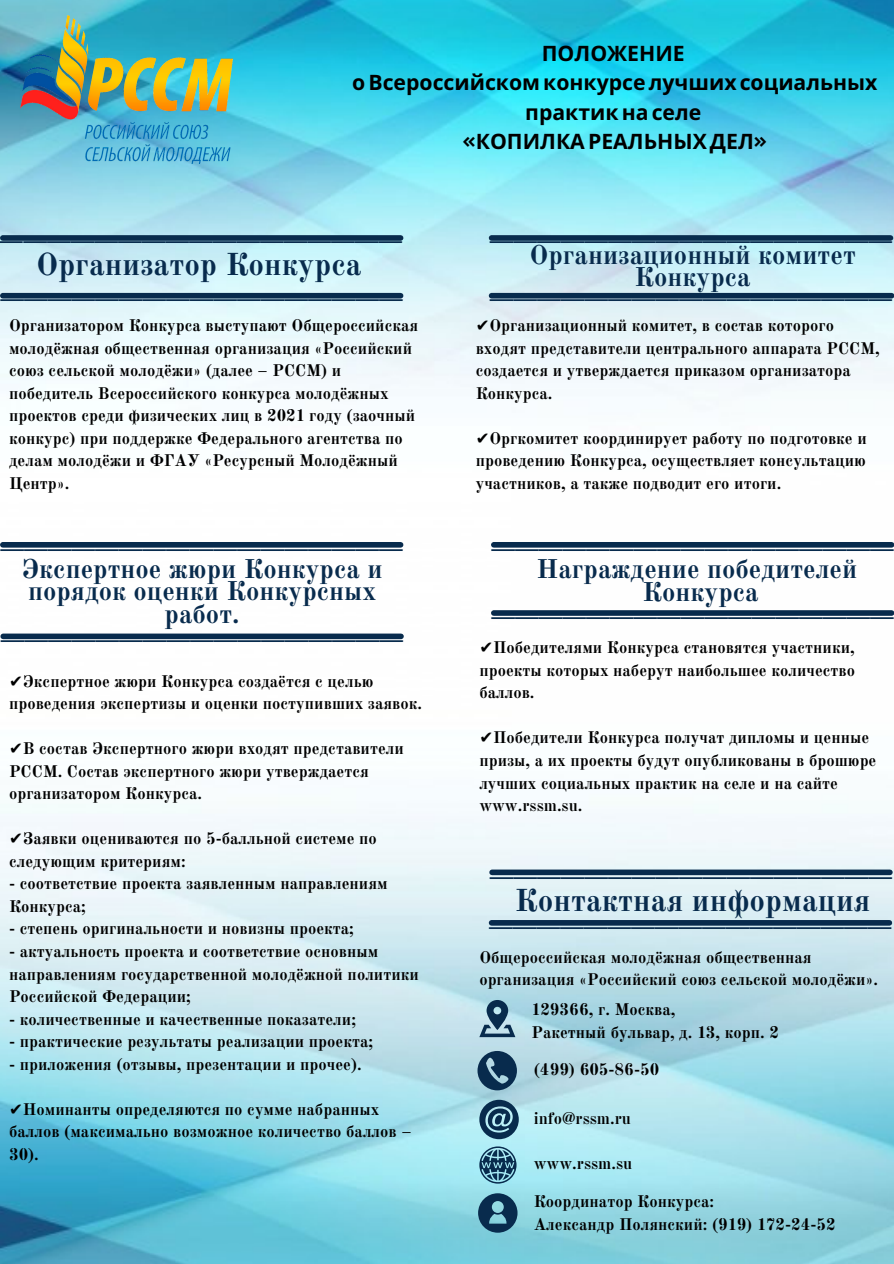
<style>
.page{position:relative;width:894px;height:1264px;background:#fff}
.page>*{position:absolute;margin:0;border:0;box-sizing:border-box;transform-origin:0 0}
.t1{font:47.25px "Abril Fatface";color:#082b4d}
.t2{font:700 31.05px "Km Standard TT";color:#082b4d}
.t3{font:700 26.55px/22.5px "Km Standard TT";color:#082b4d;text-align:center}
.t4{font:700 21.15px/29.2px "Noto Sans";color:#000;text-align:center}
.t5{font:700 16.5px/22.5px "Km Standard TT";color:#000}
.s1{font-family:"Staatliches";font-weight:400}
.s2{font-family:"DejaVu Sans";font-weight:400}
</style>
<div class="page">
<img style="left:0;top:0;width:893px;height:1263px">
<img style="left:20px;top:15px;width:212px;height:149px">
<div style="left:3px;top:235px;width:397px;height:6px;background:#082b4d"></div>
<div style="left:3px;top:293px;width:397px;height:5px;background:#082b4d"></div>
<div style="left:491px;top:235px;width:399px;height:6px;background:#082b4d"></div>
<div style="left:491px;top:293px;width:400px;height:5px;background:#082b4d"></div>
<div style="left:3px;top:542px;width:397px;height:5px;background:#082b4d"></div>
<div style="left:3px;top:633px;width:398px;height:6px;background:#082b4d"></div>
<div style="left:493px;top:542px;width:398px;height:5px;background:#082b4d"></div>
<div style="left:493px;top:610px;width:398px;height:6px;background:#082b4d"></div>
<div style="left:492px;top:869px;width:397px;height:6px;background:#082b4d"></div>
<div style="left:491px;top:920px;width:398px;height:5px;background:#082b4d"></div>
<svg style="left:479px;top:999px;width:36px;height:38px"></svg>
<svg style="left:477px;top:1050px;width:40px;height:40px;background:#426680"></svg>
<svg style="left:479px;top:1099px;width:39px;height:40px;background:#4b748c"></svg>
<svg style="left:479px;top:1146px;width:37px;height:37px"></svg>
<svg style="left:478px;top:1193px;width:39px;height:39px;background:#386983"></svg>
<p class="t4" style="left:541px;top:38px;width:144px">ПОЛОЖЕНИЕ</p>
<p class="t4" style="left:352px;top:68px;width:526px">оВсероссийском конкурселучших социальных практикнаселе</p>
<p class="t4" style="left:463px;top:126px;width:305px"><span class="s1">«</span>КОПИЛКАРЕАЛЬНЫХДЕЛ<span class="s1">»</span></p>
<p class="t1" style="left:0;top:188px;width:403px">_________________</p>
<p class="t2" style="left:36px;top:251px;width:327px">Организатор Конкурса</p>
<p class="t5" style="left:9px;top:315px;width:410px">Организатором Конкурса выступают Общероссийская молодёжная общественная организация «Российский союз сельской молодёжи» (далее – РССМ) и победитель Всероссийского конкурса молодёжных проектов среди физических лиц в 2021 году (заочный конкурс) при поддержке Федерального агентства по делам молодёжи и ФГАУ «Ресурсный Молодёжный Центр».</p>
<p class="t1" style="left:1px;top:246px;width:403px">_________________</p>
<p class="t1" style="left:489px;top:188px;width:403px">_________________</p>
<p class="t3" style="left:529px;top:247px;width:328px;line-height:21.5px">Организационный комитет<br>Конкурса</p>
<p class="t1" style="left:489px;top:246px;width:403px">_________________</p>
<p class="t5" style="left:475px;top:315px;width:405px"><span class="s2">✔</span>Организационный комитет, в состав которого входят представители центрального аппарата РССМ, создается и утверждается приказом организатора Конкурса.</p>
<p class="t5" style="left:475px;top:428px;width:392px;text-align:justify"><span class="s2">✔</span>Оргкомитет координирует работу по подготовке и проведению Конкурса, осуществляет консультацию участников, а также подводит его итоги.</p>
<p class="t1" style="left:1px;top:496px;width:403px">_________________</p>
<p class="t1" style="left:491px;top:496px;width:403px">_________________</p>
<p class="t3" style="left:22px;top:559px;width:362px">Экспертное жюри Конкурса и порядок оценки Конкурсных работ.</p>
<p class="t3" style="left:536px;top:560px;width:322px">Награждение победителей</p>
<p class="t3" style="left:642px;top:582px;width:118px">Конкурса</p>
<p class="t1" style="left:491px;top:564px;width:403px">_________________</p>
<p class="t1" style="left:1px;top:587px;width:403px">_________________</p>
<p class="t5" style="left:9px;top:671px;width:414px"><span class="s2">✔</span>Экспертное жюри Конкурса создаётся с целью проведения экспертизы и оценки поступивших заявок.</p>
<p class="t5" style="left:9px;top:738px;width:396px"><span class="s2">✔</span>В состав Экспертного жюри входят представители<br>РССМ. Состав экспертного жюри утверждается организатором Конкурса.</p>
<p class="t5" style="left:9px;top:828px;width:369px"><span class="s2">✔</span>Заявки оцениваются по 5-балльной системе по следующим критериям:</p>
<p class="t5" style="left:9px;top:873px;width:380px">- соответствие проекта заявленным направлениям<br>Конкурса;</p>
<p class="t5" style="left:9px;top:918px;width:346px">- степень оригинальности и новизны проекта;</p>
<p class="t5" style="left:9px;top:941px;width:411px">- актуальность проекта и соответствие основным направлениям государственной молодёжной политики<br>Российской Федерации;</p>
<p class="t5" style="left:9px;top:1009px;width:348px">- количественные и качественные показатели;</p>
<p class="t5" style="left:9px;top:1031px;width:365px">- практические результаты реализации проекта;</p>
<p class="t5" style="left:9px;top:1054px;width:354px">- приложения (отзывы, презентации и прочее).</p>
<p class="t5" style="left:9px;top:1099px;width:404px"><span class="s2">✔</span>Номинанты определяются по сумме набранных баллов (максимально возможное количество баллов –<br>30).</p>
<p class="t5" style="left:479px;top:637px;width:377px;text-align:justify"><span class="s2">✔</span>Победителями Конкурса становятся участники, проекты которых наберут наибольшее количество баллов.</p>
<p class="t5" style="left:479px;top:728px;width:398px"><span class="s2">✔</span>Победители Конкурса получат дипломы и ценные призы, а их проекты будут опубликованы в брошюре лучших социальных практик на селе и на сайте www.rssm.su.</p>
<p class="t1" style="left:489px;top:823px;width:403px">_________________</p>
<p class="t2" style="left:515px;top:886px;width:357px">Контактная информация</p>
<p class="t5" style="left:479px;top:946px;width:400px">Общероссийская молодёжная общественная организация «Российский союз сельской молодёжи».</p>
<p class="t5" style="left:531px;top:999px;width:145px">129366, г. Москва,</p>
<p class="t5" style="left:531px;top:1022px;width:249px">Ракетный бульвар, д. 13, корп. 2</p>
<p class="t5" style="left:533px;top:1059px;width:127px">(499) 605-86-50</p>
<p class="t5" style="left:533px;top:1107px;width:99px">info@rssm.ru</p>
<p class="t5" style="left:533px;top:1153px;width:100px">www.rssm.su</p>
<p class="t5" style="left:533px;top:1191px;width:182px">Координатор Конкурса:</p>
<p class="t5" style="left:533px;top:1214px;width:303px">Александр Полянский: (919) 172-24-52</p>
<p class="t1" style="left:489px;top:874px;width:403px">_________________</p>
</div>
